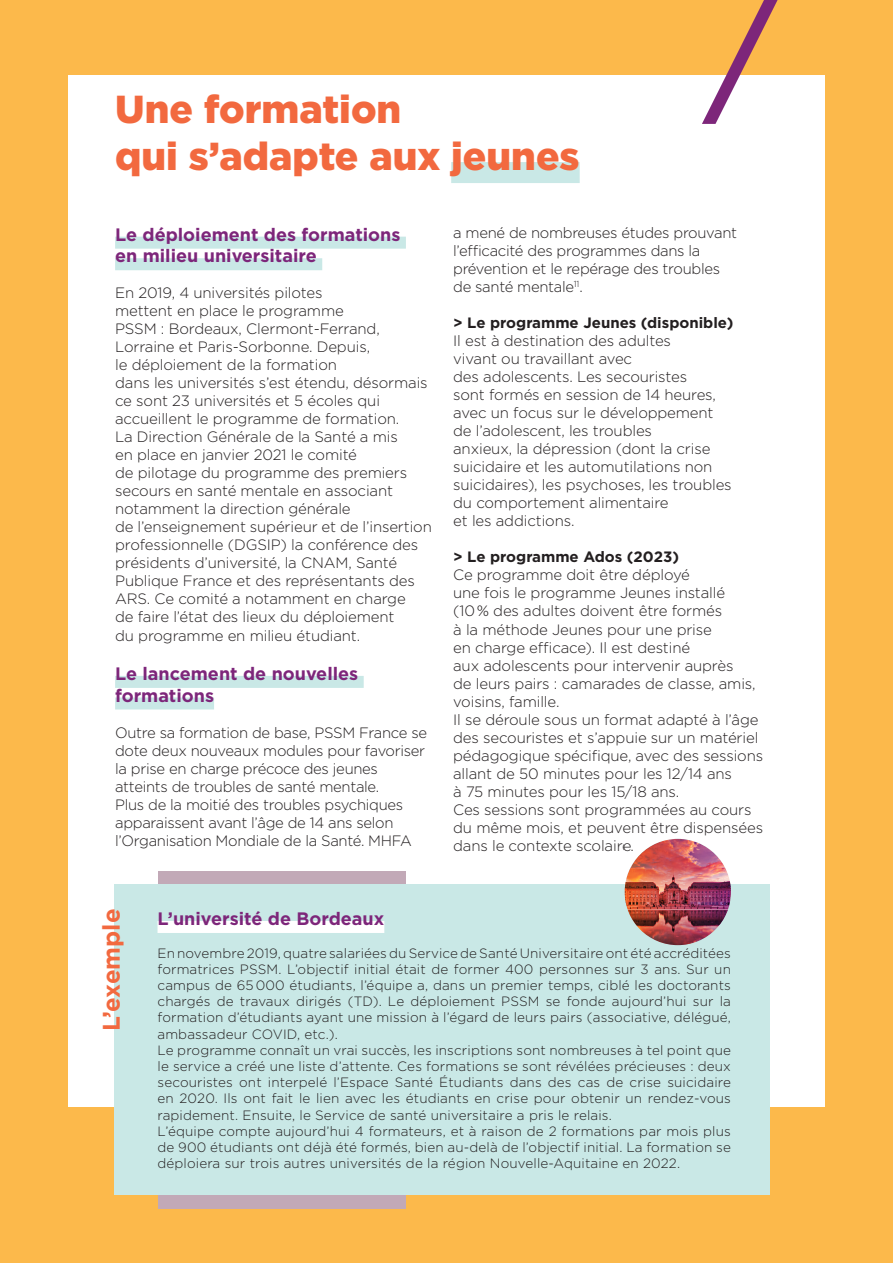
<style>
.page{position:relative;width:893px;height:1263px;background:#fcb94b}
.page>*{position:absolute;margin:0;border:0;box-sizing:border-box;transform-origin:0 0}
.t1{font:900 39px "Gotham";color:#f2693f}
.t2{font:700 24px "Gotham";color:#f2693f}
.t3{font:700 18px/21.6px "Gotham";color:#7d267a}
.t4{font:300 15px/18px "Gotham";letter-spacing:-.01em;color:#231f20}
.t5{font:700 15px "Gotham";color:#231f20}
.t6{font:300 13.5px/16.2px "Gotham";letter-spacing:.01em;color:#231f20;text-align:justify}
</style>
<div class="page">
<div style="left:68px;top:75px;width:757px;height:1032px;background:#fff"></div>
<div style="left:159px;top:871px;width:247px;height:337px;background:#c2a9b7"></div>
<div style="left:115px;top:237px;width:291px;height:12px;background:#c9e8e6"></div>
<div style="left:115px;top:258px;width:207px;height:12px;background:#c9e8e6"></div>
<div style="left:115px;top:676px;width:249px;height:12px;background:#c9e8e6"></div>
<div style="left:115px;top:697px;width:99px;height:12px;background:#c9e8e6"></div>
<div style="left:114px;top:885px;width:656px;height:309px;background:#c9e8e6"></div>
<div style="left:158px;top:921px;width:226px;height:12px;background:#fff"></div>
<img style="left:625px;top:839px;width:106px;height:106px;border-radius:50%">
<div style="left:451px;top:162px;width:129px;height:21px;background:#c9e8e6"></div>
<svg style="left:702px;top:0;width:76px;height:124px"></svg>
<p class="t1" style="left:115px;top:86px;width:288px">Une formation</p>
<p class="t1" style="left:115px;top:133px;width:466px">qui s’adapte aux jeunes</p>
<p class="t3" style="left:115px;top:224px;width:287px">Le déploiement des formations en milieu universitaire</p>
<p class="t4" style="left:115px;top:284px;width:314px">En 2019, 4 universités pilotes<br>mettent en place le programme<br>PSSM : Bordeaux, Clermont-Ferrand, Lorraine et Paris-Sorbonne. Depuis,<br>le déploiement de la formation<br>dans les universités s’est étendu, désormais ce sont 23 universités et 5 écoles qui accueillent le programme de formation.</p>
<p class="t4" style="left:115px;top:428px;width:318px">La Direction Générale de la Santé a mis<br>en place en janvier 2021 le comité<br>de pilotage du programme des premiers secours en santé mentale en associant notamment la direction générale<br>de l’enseignement supérieur et de l’insertion professionnelle (DGSIP) la conférence des présidents d’université, la CNAM, Santé Publique France et des représentants des ARS. Ce comité a notamment en charge<br>de faire l’état des lieux du déploiement<br>du programme en milieu étudiant.</p>
<p class="t3" style="left:115px;top:663px;width:245px">Le lancement de nouvelles formations</p>
<p class="t4" style="left:115px;top:723px;width:313px">Outre sa formation de base, PSSM France se dote deux nouveaux modules pour favoriser la prise en charge précoce des jeunes atteints de troubles de santé mentale.<br>Plus de la moitié des troubles psychiques apparaissent avant l’âge de 14 ans selon l’Organisation Mondiale de la Santé. MHFA</p>
<p class="t4" style="left:453px;top:224px;width:286px">a mené de nombreuses études prouvant l’efficacité des programmes dans la prévention et le repérage des troubles de santé mentale<sup>11</sup>.</p>
<p class="t5" style="left:453px;top:313px;width:282px">&gt; Le programme Jeunes (disponible)</p>
<p class="t4" style="left:453px;top:332px;width:280px">Il est à destination des adultes<br>vivant ou travaillant avec<br>des adolescents. Les secouristes<br>sont formés en session de 14 heures, avec un focus sur le développement de l’adolescent, les troubles<br>anxieux, la dépression (dont la crise suicidaire et les automutilations non suicidaires), les psychoses, les troubles du comportement alimentaire<br>et les addictions.</p>
<p class="t5" style="left:453px;top:547px;width:227px">&gt; Le programme Ados (2023)</p>
<p class="t4" style="left:453px;top:566px;width:304px">Ce programme doit être déployé<br>une fois le programme Jeunes installé<br>(10 % des adultes doivent être formés<br>à la méthode Jeunes pour une prise<br>en charge efficace). Il est destiné<br>aux adolescents pour intervenir auprès de leurs pairs : camarades de classe, amis, voisins, famille.</p>
<p class="t4" style="left:453px;top:710px;width:312px">Il se déroule sous un format adapté à l’âge des secouristes et s’appuie sur un matériel pédagogique spécifique, avec des sessions allant de 50 minutes pour les 12/14 ans<br>à 75 minutes pour les 15/18 ans.<br>Ces sessions sont programmées au cours du même mois, et peuvent être dispensées dans le contexte scolaire.</p>
<p class="t2" style="left:96px;top:1031px;width:124px;rotate:-90deg">L’exemple</p>
<p class="t3" style="left:158px;top:908px;width:228px">L’université de Bordeaux</p>
<p class="t6" style="left:158px;top:944px;width:575px">En novembre 2019, quatre salariées du Service de Santé Universitaire ont été accréditées formatrices PSSM. L’objectif initial était de former 400 personnes sur 3 ans. Sur un campus de 65 000 étudiants, l’équipe a, dans un premier temps, ciblé les doctorants chargés de travaux dirigés (TD). Le déploiement PSSM se fonde aujourd’hui sur la formation d’étudiants ayant une mission à l’égard de leurs pairs (associative, délégué, ambassadeur COVID, etc.).</p>
<p class="t6" style="left:158px;top:1041px;width:575px">Le programme connaît un vrai succès, les inscriptions sont nombreuses à tel point que le service a créé une liste d’attente. Ces formations se sont révélées précieuses : deux secouristes ont interpelé l’Espace Santé Étudiants dans des cas de crise suicidaire en 2020. Ils ont fait le lien avec les étudiants en crise pour obtenir un rendez-vous rapidement. Ensuite, le Service de santé universitaire a pris le relais.</p>
<p class="t6" style="left:158px;top:1122px;width:575px">L’équipe compte aujourd’hui 4 formateurs, et à raison de 2 formations par mois plus de 900 étudiants ont déjà été formés, bien au-delà de l’objectif initial. La formation se déploiera sur trois autres universités de la région Nouvelle-Aquitaine en 2022.</p>
</div>
